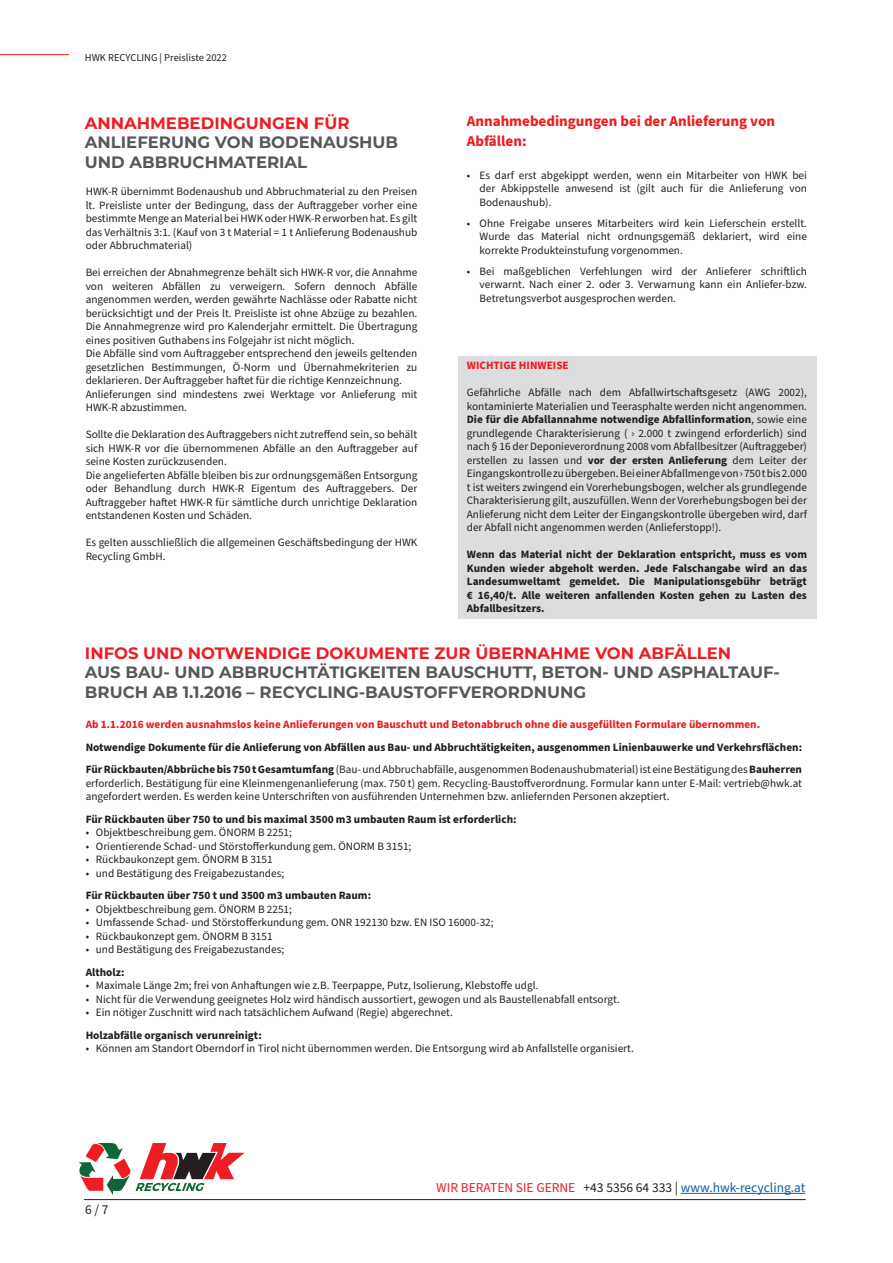
<style>
.page{position:relative;width:893px;height:1263px;background:#fff}
.page>*{position:absolute;margin:0;border:0;box-sizing:border-box;transform-origin:0 0}
.t1{font:700 16.5px/19.5px "Montserrat";color:#57585a}
.t2{font:700 16.5px "Montserrat";color:#ee1d23}
.t3{font:700 15px/19.5px "Source Sans Pro";color:#ee1d23}
.t4{font:13.5px "Source Sans Pro";color:#175d9e}
.t5{font:13.5px "Source Sans Pro";color:#231f20}
.t6{font:11.25px/13.5px "Source Sans Pro";color:#231f20;text-align:justify}
.t7{font:700 11.25px/13.5px "Source Sans Pro";color:#231f20}
.t8{font:700 11.25px "Source Sans Pro";color:#ee1d23}
.t9{font:10.5px "Source Sans Pro";color:#231f20}
.s1{font-weight:700}
.s2{font-weight:400}
.s3{color:#ee1d23}
.s4{color:#231f20}
</style>
<div class="page">
<hr style="left:84px;top:1199px;width:722px;height:1px;background:#231f20">
<hr style="left:681px;top:1193px;width:124px;height:1px;background:#175d9e">
<hr style="left:0;top:54px;width:69px;height:1px;background:#ee1d23">
<div style="left:458px;top:356px;width:358px;height:263px;background:#dcdddf"></div>
<svg style="left:79px;top:1143px;width:166px;height:52px"></svg>
<p class="t9" style="left:85px;top:52px;width:144px">HWK RECYCLING | Preisliste 2022</p>
<h1 class="t2" style="left:85px;top:114px;width:266px">ANNAHMEBEDINGUNGEN FÜR</h1>
<h1 class="t1" style="left:85px;top:133px;width:315px">ANLIEFERUNG VON BODENAUSHUB<br>UND ABBRUCHMATERIAL</h1>
<p class="t6" style="left:86px;top:185px;width:333px">HWK-R übernimmt Bodenaushub und Abbruchmaterial zu den Preisen lt. Preisliste unter der Bedingung, dass der Auftraggeber vorher eine bestimmte Menge an Material bei HWK oder HWK-R erworben hat. Es gilt das Verhältnis 3:1. (Kauf von 3 t Material = 1 t Anlieferung Bodenaushub oder Abbruchmaterial)</p>
<p class="t6" style="left:86px;top:266px;width:333px;text-align:left">Bei erreichen der Abnahmegrenze behält sich HWK-R vor, die Annahme von weiteren Abfällen zu verweigern. Sofern dennoch Abfälle angenommen werden, werden gewährte Nachlässe oder Rabatte nicht berücksichtigt und der Preis lt. Preisliste ist ohne Abzüge zu bezahlen.<br>Die Annahmegrenze wird pro Kalenderjahr ermittelt. Die Übertragung eines positiven Guthabens ins Folgejahr ist nicht möglich.<br>Die Abfälle sind vom Auftraggeber entsprechend den jeweils geltenden gesetzlichen Bestimmungen, Ö-Norm und Übernahmekriterien zu deklarieren. Der Auftraggeber haftet für die richtige Kennzeichnung.<br>Anlieferungen sind mindestens zwei Werktage vor Anlieferung mit HWK-R abzustimmen.</p>
<p class="t6" style="left:86px;top:428px;width:333px;text-align:left">Sollte die Deklaration des Auftraggebers nicht zutreffend sein, so behält sich HWK-R vor die übernommenen Abfälle an den Auftraggeber auf seine Kosten zurückzusenden.<br>Die angelieferten Abfälle bleiben bis zur ordnungsgemäßen Entsorgung oder Behandlung durch HWK-R Eigentum des Auftraggebers. Der Auftraggeber haftet HWK-R für sämtliche durch unrichtige Deklaration entstandenen Kosten und Schäden.</p>
<p class="t6" style="left:86px;top:536px;width:333px">Es gelten ausschließlich die allgemeinen Geschäftsbedingung der HWK<br>Recycling GmbH.</p>
<h2 class="t3" style="left:467px;top:112px;width:310px">Annahmebedingungen bei der Anlieferung von<br>Abfällen:</h2>
<p class="t6" style="left:480px;top:169px;width:329px;text-indent:-13px">• Es darf erst abgekippt werden, wenn ein Mitarbeiter von HWK bei der Abkippstelle anwesend ist (gilt auch für die Anlieferung von Bodenaushub).</p>
<p class="t6" style="left:480px;top:217px;width:329px;text-indent:-13px">• Ohne Freigabe unseres Mitarbeiters wird kein Lieferschein erstellt.<br>Wurde das Material nicht ordnungsgemäß deklariert, wird eine korrekte Produkteinstufung vorgenommen.</p>
<p class="t6" style="left:480px;top:265px;width:329px;text-indent:-13px">• Bei maßgeblichen Verfehlungen wird der Anlieferer schriftlich verwarnt. Nach einer 2. oder 3. Verwarnung kann ein Anliefer-bzw.<br>Betretungsverbot ausgesprochen werden.</p>
<p class="t8" style="left:467px;top:361px;width:103px">WICHTIGE HINWEISE</p>
<p class="t6" style="left:467px;top:386px;width:342px">Gefährliche Abfälle nach dem Abfallwirtschaftsgesetz (AWG 2002), kontaminierte Materialien und Teerasphalte werden nicht angenommen.<br><span class="s1">Die für die Abfallannahme notwendige Abfallinformation</span>, sowie eine grundlegende Charakterisierung ( › 2.000 t zwingend erforderlich) sind nach § 16 der Deponieverordnung 2008 vom Abfallbesitzer (Auftraggeber) erstellen zu lassen und <span class="s1">vor der ersten Anlieferung</span> dem Leiter der Eingangskontrolle zu übergeben. Bei einer Abfallmenge von › 750 t bis 2.000 t ist weiters zwingend ein Vorerhebungsbogen, welcher als grundlegende Charakterisierung gilt, auszufüllen. Wenn der Vorerhebungsbogen bei der Anlieferung nicht dem Leiter der Eingangskontrolle übergeben wird, darf der Abfall nicht angenommen werden (Anlieferstopp!).</p>
<p class="t7" style="left:467px;top:548px;width:342px;text-align:justify">Wenn das Material nicht der Deklaration entspricht, muss es vom Kunden wieder abgeholt werden. Jede Falschangabe wird an das Landesumweltamt gemeldet. Die Manipulationsgebühr beträgt € 16,40/t. Alle weiteren anfallenden Kosten gehen zu Lasten des Abfallbesitzers.</p>
<h1 class="t2" style="left:85px;top:644px;width:648px">INFOS UND NOTWENDIGE DOKUMENTE ZUR ÜBERNAHME VON ABFÄLLEN</h1>
<h1 class="t1" style="left:85px;top:663px;width:696px">AUS BAU- UND ABBRUCHTÄTIGKEITEN BAUSCHUTT, BETON- UND ASPHALTAUF-<br>BRUCH AB 1.1.2016 – RECYCLING-BAUSTOFFVERORDNUNG</h1>
<p class="t8" style="left:86px;top:720px;width:676px">Ab 1.1.2016 werden ausnahmslos keine Anlieferungen von Bauschutt und Betonabbruch ohne die ausgefüllten Formulare übernommen.</p>
<p class="t7" style="left:86px;top:736px;width:718px;line-height:22.5px">Notwendige Dokumente für die Anlieferung von Abfällen aus Bau- und Abbruchtätigkeiten, ausgenommen Linienbauwerke und Verkehrsflächen:<br>Für Rückbauten/Abbrüche bis 750 t Gesamtumfang <span class="s2">(Bau- und Abbruchabfälle, ausgenommen Bodenaushubmaterial) ist eine Bestätigung des</span> Bauherren</p>
<p class="t6" style="left:86px;top:777px;width:718px">erforderlich. Bestätigung für eine Kleinmengenanlieferung (max. 750 t) gem. Recycling-Baustoffverordnung. Formular kann unter E-Mail: vertrieb@hwk.at angefordert werden. Es werden keine Unterschriften von ausführenden Unternehmen bzw. anliefernden Personen akzeptiert.</p>
<p class="t7" style="left:86px;top:813px;width:432px">Für Rückbauten über 750 to und bis maximal 3500 m3 umbauten Raum ist erforderlich:</p>
<p class="t6" style="left:86px;top:826px;width:208px">• Objektbeschreibung gem. ÖNORM B 2251;</p>
<p class="t6" style="left:86px;top:840px;width:327px">• Orientierende Schad- und Störstofferkundung gem. ÖNORM B 3151;</p>
<p class="t6" style="left:86px;top:853px;width:189px">• Rückbaukonzept gem. ÖNORM B 3151</p>
<p class="t6" style="left:86px;top:867px;width:200px">• und Bestätigung des Freigabezustandes;</p>
<p class="t7" style="left:86px;top:889px;width:287px">Für Rückbauten über 750 t und 3500 m3 umbauten Raum:</p>
<p class="t6" style="left:86px;top:903px;width:208px">• Objektbeschreibung gem. ÖNORM B 2251;</p>
<p class="t6" style="left:86px;top:916px;width:409px">• Umfassende Schad- und Störstofferkundung gem. ONR 192130 bzw. EN ISO 16000-32;</p>
<p class="t6" style="left:86px;top:930px;width:189px">• Rückbaukonzept gem. ÖNORM B 3151</p>
<p class="t6" style="left:86px;top:943px;width:200px">• und Bestätigung des Freigabezustandes;</p>
<p class="t7" style="left:86px;top:966px;width:40px">Altholz:</p>
<p class="t6" style="left:86px;top:979px;width:454px">• Maximale Länge 2m; frei von Anhaftungen wie z.B. Teerpappe, Putz, Isolierung, Klebstoffe udgl.</p>
<p class="t6" style="left:86px;top:993px;width:536px">• Nicht für die Verwendung geeignetes Holz wird händisch aussortiert, gewogen und als Baustellenabfall entsorgt.</p>
<p class="t6" style="left:86px;top:1006px;width:369px">• Ein nötiger Zuschnitt wird nach tatsächlichem Aufwand (Regie) abgerechnet.</p>
<p class="t7" style="left:86px;top:1029px;width:178px">Holzabfälle organisch verunreinigt:</p>
<p class="t6" style="left:86px;top:1042px;width:550px">• Können am Standort Oberndorf in Tirol nicht übernommen werden. Die Entsorgung wird ab Anfallstelle organisiert.</p>
<p class="t5" style="left:85px;top:1202px;width:25px">6 / 7</p>
<p class="t4" style="left:436px;top:1181px;width:371px"><span class="s3">WIR BERATEN SIE GERNE</span> <span class="s4">+43 5356 64 333 |</span> www.hwk-recycling.at</p>
</div>
